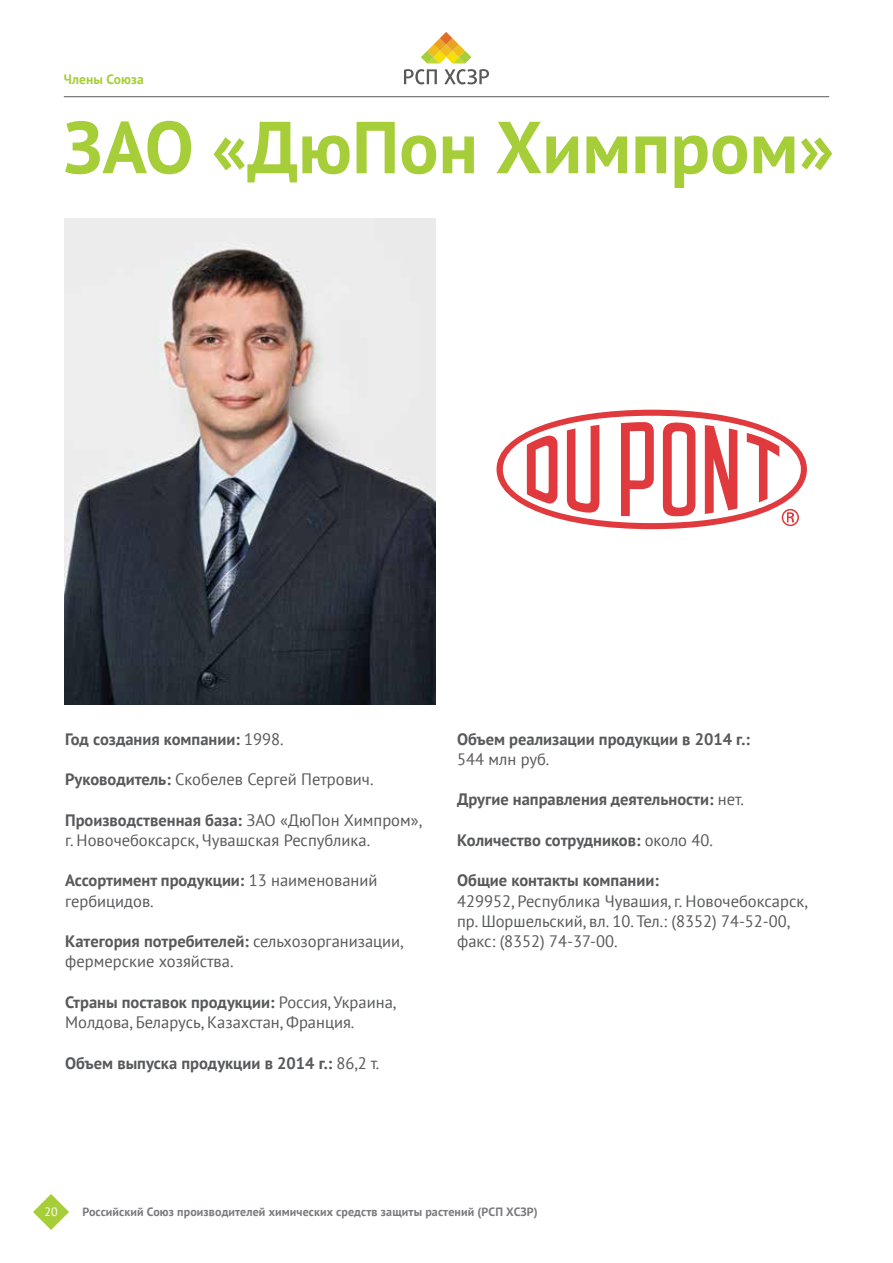
<style>
.page{position:relative;width:893px;height:1263px;background:#fff}
.page>*{position:absolute;margin:0;border:0;box-sizing:border-box;transform-origin:0 0}
.t1{font:700 73.5px "PT Sans";color:#a6ce39}
.t2{font:16.5px/20.2px "PT Sans";color:#58595b}
.t3{font:700 16.5px "PT Sans";color:#58595b}
.t4{font:700 13.5px "PT Sans";letter-spacing:.01em;color:#a6ce39}
.t5{font:700 12px "PT Sans";letter-spacing:.01em;color:#797a7d}
.t6{font:12px "PT Sans";color:#fff}
.s1{font-weight:400}
.s2{font-weight:700}
</style>
<div class="page">
<svg style="left:33px;top:1194px;width:36px;height:36px"></svg>
<svg style="left:421px;top:32px;width:50px;height:31px"></svg>
<svg style="left:404px;top:69px;width:33px;height:15px"></svg>
<svg style="left:444px;top:69px;width:45px;height:15px"></svg>
<hr style="left:64px;top:96px;width:765px;height:1px;background:#58595b">
<img style="left:64px;top:218px;width:372px;height:486px">
<svg style="left:496px;top:410px;width:311px;height:119px"></svg>
<p class="t4" style="left:64px;top:71px;width:82px">Члены Союза</p>
<h1 class="t1" style="left:64px;top:99px;width:772px">ЗАО «ДюПон Химпром»</h1>
<p class="t3" style="left:65px;top:728px;width:220px">Год создания компании: <span class="s1">1998.</span></p>
<p class="t2" style="left:65px;top:769px;width:310px"><span class="s2">Руководитель:</span> Скобелев Сергей Петрович.</p>
<p class="t2" style="left:65px;top:809px;width:358px"><span class="s2">Производственная база:</span> ЗАО «ДюПон Химпром», г. Новочебоксарск, Чувашская Республика.</p>
<p class="t2" style="left:65px;top:870px;width:314px"><span class="s2">Ассортимент продукции:</span> 13 наименований гербицидов.</p>
<p class="t2" style="left:65px;top:931px;width:340px"><span class="s2">Категория потребителей:</span> сельхозорганизации, фермерские хозяйства.</p>
<p class="t2" style="left:65px;top:991px;width:332px"><span class="s2">Страны поставок продукции:</span> Россия, Украина,<br>Молдова, Беларусь, Казахстан, Франция.</p>
<p class="t3" style="left:65px;top:1052px;width:316px">Объем выпуска продукции в 2014 г.: <span class="s1">86,2 т.</span></p>
<p class="t3" style="left:457px;top:728px;width:294px">Объем реализации продукции в 2014 г.:</p>
<p class="t2" style="left:457px;top:748px;width:94px">544 млн руб.</p>
<p class="t3" style="left:457px;top:789px;width:288px">Другие направления деятельности: <span class="s1">нет.</span></p>
<p class="t3" style="left:457px;top:829px;width:257px">Количество сотрудников: <span class="s1">около 40.</span></p>
<p class="t3" style="left:457px;top:870px;width:203px">Общие контакты компании:</p>
<p class="t2" style="left:457px;top:890px;width:352px">429952, Республика Чувашия, г. Новочебоксарск, пр. Шоршельский, вл. 10. Тел.: (8352) 74-52-00, факс: (8352) 74-37-00.</p>
<p class="t6" style="left:44px;top:1204px;width:15px">20</p>
<p class="t5" style="left:82px;top:1203px;width:457px">Российский Союз производителей химических средств защиты растений (РСП ХСЗР)</p>
</div>
